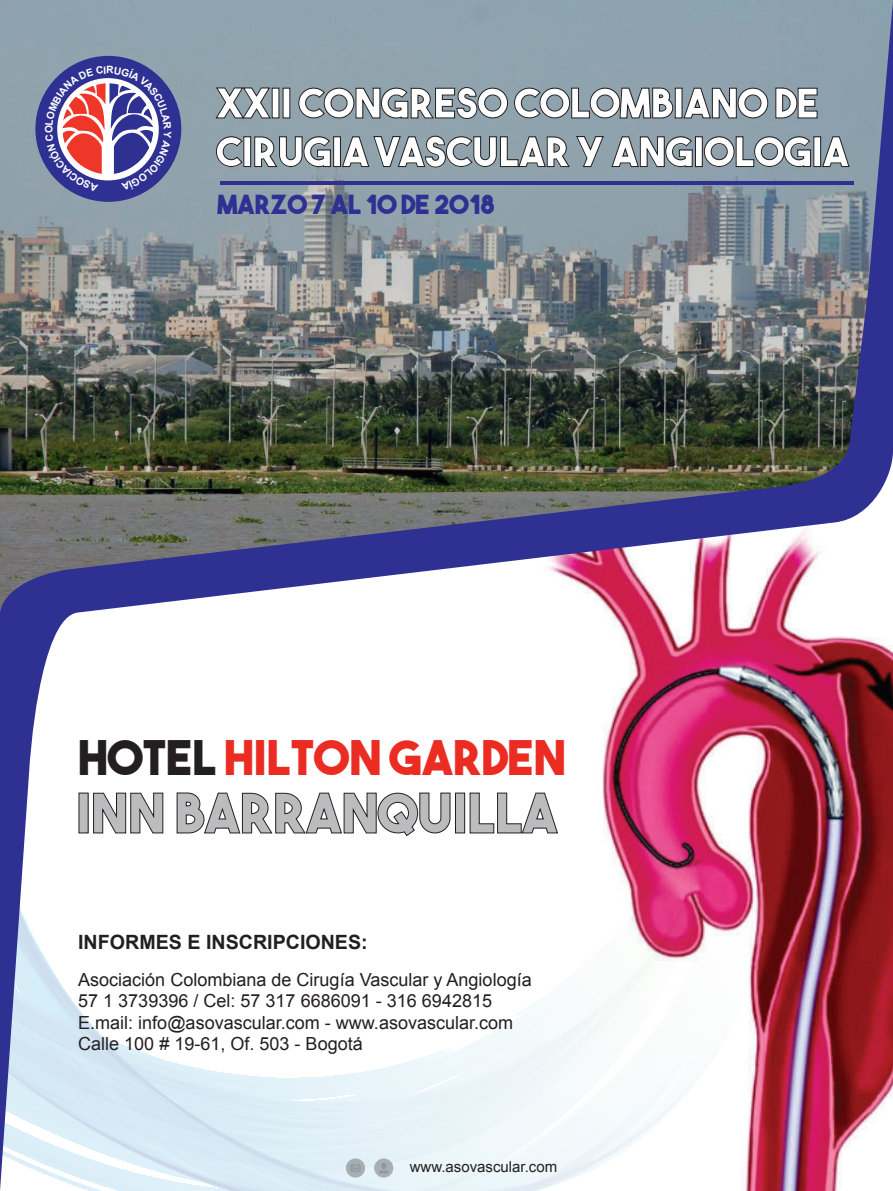
<style>
.page{position:relative;width:893px;height:1191px;background:#fff}
.page>*{position:absolute;margin:0;border:0;box-sizing:border-box;transform-origin:0 0}
.t1{font:54.3px "The Bold Font";color:#babcbe}
.t2{font:47.55px "The Bold Font";color:#eb2c23}
.t3{font:40.5px/48.6px "The Bold Font";color:#fff}
.t4{font:26.25px "The Bold Font";color:#2e3092}
.t5{font:700 19.65px "Arial";color:#231f20}
.t6{font:18px/21.6px "Arial";color:#231f20}
.t7{font:15px "Arial";color:#231f20}
.t8{font:700 10.2px "Arial";color:#fff}
.s1{color:#231f20}
</style>
<div class="page">
<img style="left:0;top:0;width:893px;height:1191px">
<svg style="left:0;top:784px;width:749px;height:407px"></svg>
<svg style="left:45px;top:66px;width:127px;height:126px"></svg>
<p class="t8" style="left:42px;top:133px;width:10px;rotate:-90deg">O</p>
<h3 class="t3" style="left:216px;top:78px;width:634px">XXII CONGRESO COLOMBIANO DE<br>CIRUGIA VASCULAR Y ANGIOLOGIA</h3>
<h3 class="t4" style="left:217px;top:188px;width:279px">MARZO 7 AL 10 DE 2018</h3>
<h2 class="t2" style="left:78px;top:727px;width:489px"><span class="s1">HOTEL</span> HILTON GARDEN</h2>
<h1 class="t1" style="left:76px;top:779px;width:483px">INN BARRANQUILLA</h1>
<p class="t5" style="left:78px;top:928px;width:291px">INFORMES E INSCRIPCIONES:</p>
<p class="t6" style="left:78px;top:968px;width:455px">Asociación Colombiana de Cirugía Vascular y Angiología 57 1 3739396 / Cel: 57 317 6686091 - 316 6942815<br>E.mail: info@asovascular.com - www.asovascular.com Calle 100 # 19-61, Of. 503 - Bogotá</p>
<p class="t7" style="left:410px;top:1157px;width:149px">www.asovascular.com</p>
</div>
